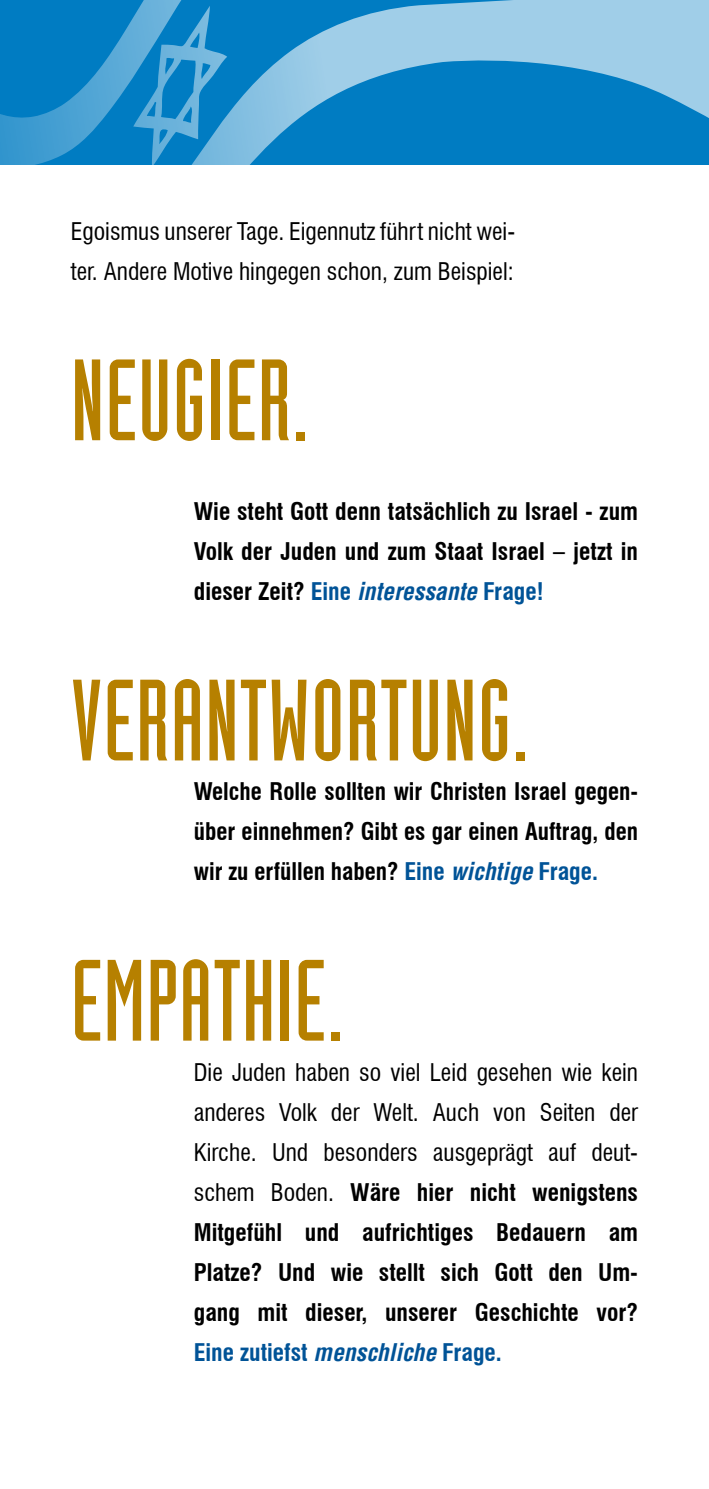
<style>
.page{position:relative;width:709px;height:1489px;background:#fff}
.page>*{position:absolute;margin:0;border:0;box-sizing:border-box;transform-origin:0 0}
.t1{font:113px "Industria Solid";letter-spacing:.01em;color:#b68000}
.t2{font:700 condensed 23.75px/40px "Swiss 721 BT";color:#000;text-align:justify}
.t3{font:condensed 23.75px/40px "Swiss 721 BT";color:#000}
.t4{font:italic 700 condensed 23.75px "Helvetica";color:#005397}
.s1{font-family:"Swiss 721 BT";font-style:normal;color:#000}
.s2{font-family:"Swiss 721 BT";font-style:normal}
.s3{color:#005397}
.s4{font-family:"Helvetica";font-style:italic;color:#005397}
.s5{font-weight:400}
</style>
<div class="page">
<svg style="left:0;top:0;width:709px;height:165px;background:#3898cf"></svg>
<p class="t3" style="left:71px;top:211px;width:446px">Egoismus unserer Tage. Eigennutz führt nicht wei&shy;ter. Andere Motive hingegen schon, zum Beispiel:</p>
<h1 class="t1" style="left:71px;top:338px;width:240px">NEUGIER.</h1>
<p class="t2" style="left:194px;top:491px;width:446px">Wie steht Gott denn tatsächlich zu Israel - zum<br>Volk der Juden und zum Staat Israel – jetzt in</p>
<p class="t4" style="left:194px;top:576px;width:351px"><span class="s1">dieser Zeit?</span> <span class="s2">Eine</span> interessante <span class="s2">Frage!</span></p>
<h1 class="t1" style="left:71px;top:658px;width:460px">VERANTWORTUNG.</h1>
<p class="t2" style="left:194px;top:771px;width:446px">Welche Rolle sollten wir Christen Israel gegen&shy;über einnehmen? Gibt es gar einen Auftrag, den wir zu erfüllen haben? <span class="s3">Eine</span> <span class="s4">wichtige</span> <span class="s3">Frage.</span></p>
<h1 class="t1" style="left:71px;top:938px;width:274px">EMPATHIE.</h1>
<p class="t2" style="left:194px;top:1051px;width:446px"><span class="s5">Die Juden haben so viel Leid gesehen wie kein anderes Volk der Welt. Auch von Seiten der Kirche. Und besonders ausgeprägt auf deut&shy;schem Boden.</span> Wäre hier nicht wenigstens Mitgefühl und aufrichtiges Bedauern am Platze? Und wie stellt sich Gott den Um&shy;gang mit dieser, unserer Geschichte vor?<br><span class="s3">Eine zutiefst</span> <span class="s4">menschliche</span> <span class="s3">Frage.</span></p>
</div>
